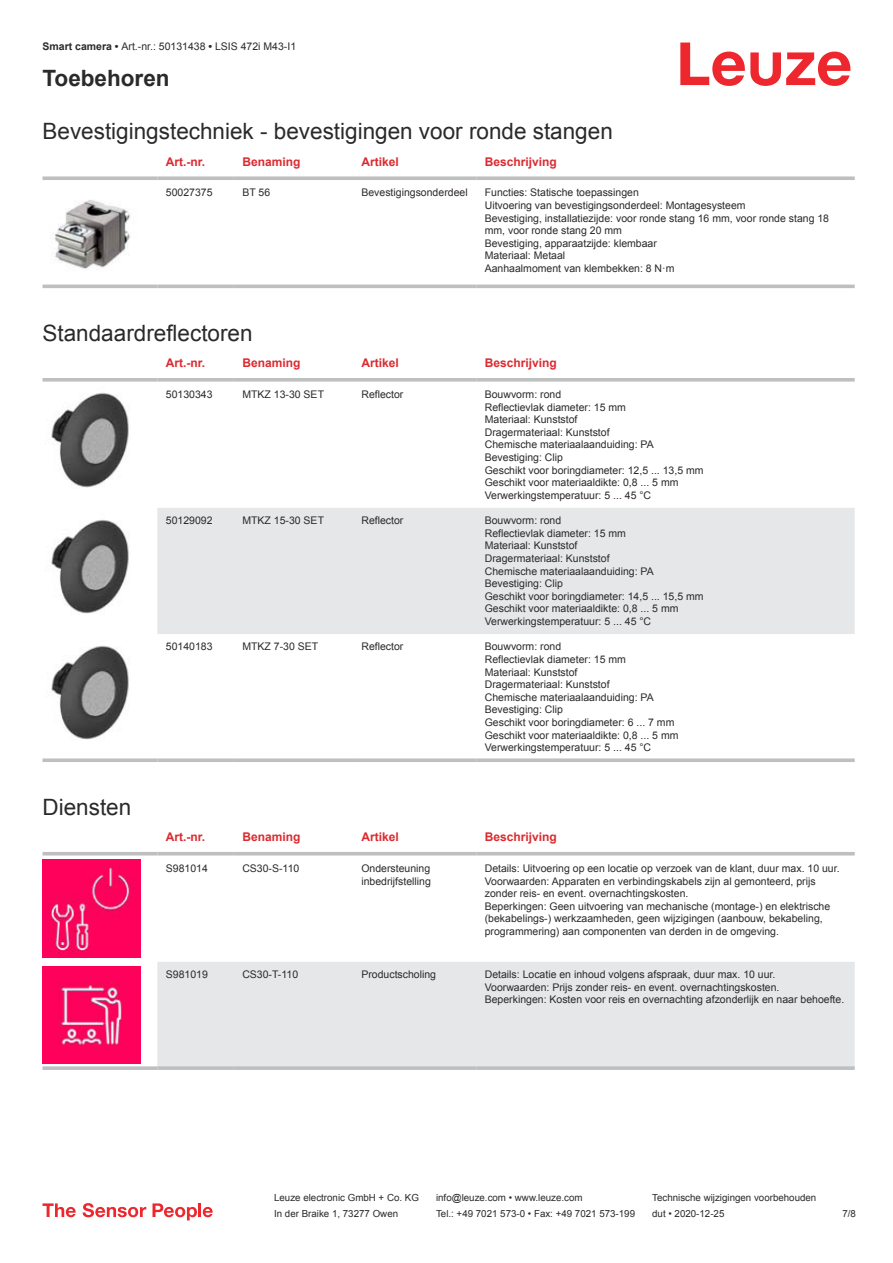
<style>
.page{position:relative;width:893px;height:1263px;background:#fff}
.page>*{position:absolute;margin:0;border:0;box-sizing:border-box;transform-origin:0 0}
.t1{font:22.5px "Arial";color:#2b292a}
.t2{font:700 22.5px "Arial";color:#2b292a}
.t3{font:700 12px "Arial";color:#db2a30}
.t4{font:10.5px/12.6px "Arial";color:#2b292a}
.t5{font:9.75px "Arial";color:#2b292a}
.s1{font-weight:700}
</style>
<div class="page">
<svg style="left:680px;top:43px;width:170px;height:43px"></svg>
<svg style="left:43px;top:284px;width:812px;height:1px"></svg>
<svg style="left:43px;top:176px;width:114px;height:4px"></svg>
<svg style="left:157px;top:176px;width:77px;height:4px"></svg>
<svg style="left:234px;top:176px;width:119px;height:4px"></svg>
<svg style="left:353px;top:176px;width:123px;height:4px"></svg>
<svg style="left:476px;top:176px;width:379px;height:4px;background:#c4c6c8"></svg>
<hr style="left:43px;top:285px;width:114px;height:3px;background:#bdbfc1">
<hr style="left:157px;top:285px;width:77px;height:3px;background:#bdbfc1">
<hr style="left:234px;top:285px;width:119px;height:3px;background:#bdbfc1">
<hr style="left:353px;top:285px;width:123px;height:3px;background:#bdbfc1">
<hr style="left:476px;top:285px;width:379px;height:3px;background:#bdbfc1">
<img style="left:53px;top:200px;width:78px;height:70px">
<div style="left:157px;top:508px;width:698px;height:126px;background:#e6e7e9"></div>
<svg style="left:43px;top:378px;width:114px;height:4px"></svg>
<svg style="left:157px;top:378px;width:77px;height:4px"></svg>
<svg style="left:234px;top:378px;width:119px;height:4px"></svg>
<svg style="left:353px;top:378px;width:123px;height:4px"></svg>
<svg style="left:476px;top:378px;width:379px;height:4px;background:#c3c5c7"></svg>
<svg style="left:43px;top:758px;width:114px;height:4px"></svg>
<svg style="left:157px;top:758px;width:77px;height:4px"></svg>
<svg style="left:234px;top:758px;width:119px;height:4px"></svg>
<svg style="left:353px;top:758px;width:123px;height:4px"></svg>
<svg style="left:476px;top:758px;width:379px;height:4px;background:#c4c6c8"></svg>
<img style="left:51px;top:393px;width:78px;height:95px">
<img style="left:45px;top:520px;width:84px;height:94px">
<img style="left:45px;top:646px;width:84px;height:94px">
<svg style="left:43px;top:855px;width:812px;height:209px"></svg>
<div style="left:157px;top:962px;width:698px;height:104px;background:#e6e7e9"></div>
<hr style="left:43px;top:852px;width:114px;height:3px;background:#bdbfc1">
<hr style="left:157px;top:852px;width:77px;height:3px;background:#bdbfc1">
<hr style="left:234px;top:852px;width:119px;height:3px;background:#bdbfc1">
<hr style="left:353px;top:852px;width:123px;height:3px;background:#bdbfc1">
<hr style="left:476px;top:852px;width:379px;height:3px;background:#bdbfc1">
<svg style="left:43px;top:1066px;width:114px;height:4px"></svg>
<hr style="left:157px;top:1066px;width:77px;height:4px;background:#bdbfc1">
<hr style="left:234px;top:1066px;width:119px;height:4px;background:#bdbfc1">
<svg style="left:353px;top:1066px;width:123px;height:4px"></svg>
<hr style="left:476px;top:1066px;width:379px;height:4px;background:#bdbfc1">
<img style="left:43px;top:860px;width:97px;height:97px">
<img style="left:43px;top:966px;width:97px;height:98px">
<svg style="left:43px;top:1203px;width:33px;height:14px"></svg>
<svg style="left:83px;top:1203px;width:63px;height:14px"></svg>
<svg style="left:153px;top:1203px;width:44px;height:17px"></svg>
<hr style="left:198px;top:1203px;width:3px;height:14px;background:#ed272d">
<svg style="left:203px;top:1207px;width:10px;height:10px"></svg>
<p class="t4" style="left:43px;top:41px;width:255px"><span class="s1">Smart camera •</span> Art.-nr.: 50131438 <span class="s1">•</span> LSIS 472i M43-I1</p>
<h1 class="t2" style="left:43px;top:70px;width:129px">Toebehoren</h1>
<h1 class="t1" style="left:43px;top:123px;width:572px">Bevestigingstechniek - bevestigingen voor ronde stangen</h1>
<p class="t3" style="left:166px;top:157px;width:41px">Art.-nr.</p>
<p class="t3" style="left:242px;top:157px;width:60px">Benaming</p>
<p class="t3" style="left:361px;top:157px;width:39px">Artikel</p>
<p class="t3" style="left:485px;top:157px;width:74px">Beschrijving</p>
<p class="t4" style="left:166px;top:187px;width:48px">50027375</p>
<p class="t4" style="left:242px;top:187px;width:29px">BT 56</p>
<p class="t4" style="left:361px;top:187px;width:108px">Bevestigingsonderdeel</p>
<p class="t4" style="left:485px;top:187px;width:346px">Functies: Statische toepassingen<br>Uitvoering van bevestigingsonderdeel: Montagesysteem<br>Bevestiging, installatiezijde: voor ronde stang 16 mm, voor ronde stang 18 mm, voor ronde stang 20 mm<br>Bevestiging, apparaatzijde: klembaar<br>Materiaal: Metaal<br>Aanhaalmoment van klembekken: 8 N·m</p>
<h1 class="t1" style="left:43px;top:325px;width:212px">Standaardreflectoren</h1>
<p class="t3" style="left:166px;top:358px;width:41px">Art.-nr.</p>
<p class="t3" style="left:242px;top:358px;width:60px">Benaming</p>
<p class="t3" style="left:361px;top:358px;width:39px">Artikel</p>
<p class="t3" style="left:485px;top:358px;width:74px">Beschrijving</p>
<p class="t4" style="left:166px;top:389px;width:48px">50130343</p>
<p class="t4" style="left:242px;top:389px;width:83px">MTKZ 13-30 SET</p>
<p class="t4" style="left:361px;top:389px;width:44px">Reflector</p>
<p class="t4" style="left:485px;top:389px;width:220px">Bouwvorm: rond<br>Reflectievlak diameter: 15 mm<br>Materiaal: Kunststof<br>Dragermateriaal: Kunststof<br>Chemische materiaalaanduiding: PA<br>Bevestiging: Clip<br>Geschikt voor boringdiameter: 12,5 ... 13,5 mm<br>Geschikt voor materiaaldikte: 0,8 ... 5 mm<br>Verwerkingstemperatuur: 5 ... 45 °C</p>
<p class="t4" style="left:166px;top:515px;width:48px">50129092</p>
<p class="t4" style="left:242px;top:515px;width:83px">MTKZ 15-30 SET</p>
<p class="t4" style="left:361px;top:515px;width:44px">Reflector</p>
<p class="t4" style="left:485px;top:515px;width:220px">Bouwvorm: rond<br>Reflectievlak diameter: 15 mm<br>Materiaal: Kunststof<br>Dragermateriaal: Kunststof<br>Chemische materiaalaanduiding: PA<br>Bevestiging: Clip<br>Geschikt voor boringdiameter: 14,5 ... 15,5 mm<br>Geschikt voor materiaaldikte: 0,8 ... 5 mm<br>Verwerkingstemperatuur: 5 ... 45 °C</p>
<p class="t4" style="left:166px;top:641px;width:48px">50140183</p>
<p class="t4" style="left:242px;top:641px;width:77px">MTKZ 7-30 SET</p>
<p class="t4" style="left:361px;top:641px;width:44px">Reflector</p>
<p class="t4" style="left:485px;top:641px;width:195px">Bouwvorm: rond<br>Reflectievlak diameter: 15 mm<br>Materiaal: Kunststof<br>Dragermateriaal: Kunststof<br>Chemische materiaalaanduiding: PA<br>Bevestiging: Clip<br>Geschikt voor boringdiameter: 6 ... 7 mm<br>Geschikt voor materiaaldikte: 0,8 ... 5 mm<br>Verwerkingstemperatuur: 5 ... 45 °C</p>
<h1 class="t1" style="left:43px;top:798px;width:90px">Diensten</h1>
<p class="t3" style="left:166px;top:832px;width:41px">Art.-nr.</p>
<p class="t3" style="left:242px;top:832px;width:60px">Benaming</p>
<p class="t3" style="left:361px;top:832px;width:39px">Artikel</p>
<p class="t3" style="left:485px;top:832px;width:74px">Beschrijving</p>
<p class="t4" style="left:166px;top:863px;width:44px">S981014</p>
<p class="t4" style="left:242px;top:863px;width:58px">CS30-S-110</p>
<p class="t4" style="left:361px;top:863px;width:71px">Ondersteuning inbedrijfstelling</p>
<p class="t4" style="left:485px;top:863px;width:356px">Details: Uitvoering op een locatie op verzoek van de klant, duur max. 10 uur.<br>Voorwaarden: Apparaten en verbindingskabels zijn al gemonteerd, prijs zonder reis- en event. overnachtingskosten.<br>Beperkingen: Geen uitvoering van mechanische (montage-) en elektrische (bekabelings-) werkzaamheden, geen wijzigingen (aanbouw, bekabeling, programmering) aan componenten van derden in de omgeving.</p>
<p class="t4" style="left:166px;top:969px;width:44px">S981019</p>
<p class="t4" style="left:242px;top:969px;width:57px">CS30-T-110</p>
<p class="t4" style="left:361px;top:969px;width:76px">Productscholing</p>
<p class="t4" style="left:485px;top:969px;width:361px">Details: Locatie en inhoud volgens afspraak, duur max. 10 uur.<br>Voorwaarden: Prijs zonder reis- en event. overnachtingskosten.<br>Beperkingen: Kosten voor reis en overnachting afzonderlijk en naar behoefte.</p>
<p class="t5" style="left:274px;top:1194px;width:146px">Leuze electronic GmbH + Co. KG</p>
<p class="t5" style="left:436px;top:1194px;width:148px">info@leuze.com • www.leuze.com</p>
<p class="t5" style="left:652px;top:1194px;width:166px">Technische wijzigingen voorbehouden</p>
<p class="t5" style="left:274px;top:1210px;width:126px">In der Braike 1, 73277 Owen</p>
<p class="t5" style="left:436px;top:1210px;width:201px">Tel.: +49 7021 573-0 • Fax: +49 7021 573-199</p>
<p class="t5" style="left:652px;top:1210px;width:74px">dut • 2020-12-25</p>
<p class="t5" style="left:842px;top:1210px;width:15px">7 /8</p>
</div>
